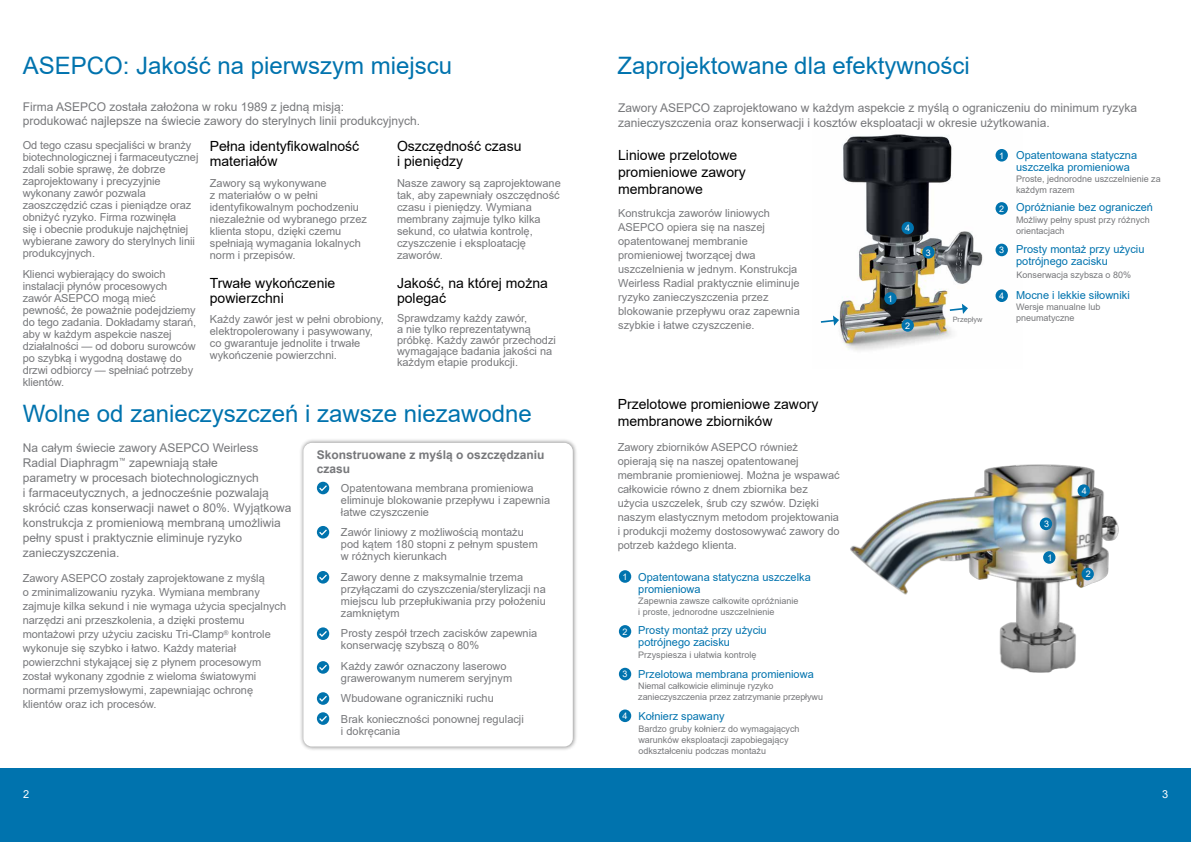
<style>
.page{position:relative;width:1191px;height:842px;background:#fff}
.page>*{position:absolute;margin:0;border:0;box-sizing:border-box;transform-origin:0 0}
.t1{font:24px "Arial";color:#0073ae}
.t2{font:14px/15px "Arial";color:#000}
.t3{font:12px/15px "Arial";color:#77787b}
.t4{font:700 12px/14px "Arial";color:#77787b}
.t5{font:11px/12px "Arial";color:#77787b}
.t6{font:11px/12px "Arial";color:#0073ae}
.t7{font:11px "Arial";color:#fff}
.t8{font:9px/11px "Arial";color:#77787b}
.t9{font:9px "Arial";color:#fff}
.t10{font:7.3px "Arial";color:#77787b}
</style>
<div class="page">
<img style="left:839px;top:134px;width:169px;height:217px">
<svg style="left:948px;top:304px;width:20px;height:10px"></svg>
<svg style="left:820px;top:315px;width:19px;height:11px"></svg>
<img style="left:850px;top:464px;width:269px;height:209px">
<div style="left:0;top:768px;width:1191px;height:74px;background:#0073ae"></div>
<div style="left:995px;top:149px;width:13px;height:13px;background:#0073ae;border-radius:50%"></div>
<div style="left:995px;top:202px;width:13px;height:13px;background:#0073ae;border-radius:50%"></div>
<div style="left:995px;top:244px;width:13px;height:12px;background:#0073ae;border-radius:50%"></div>
<div style="left:995px;top:289px;width:13px;height:13px;background:#0073ae;border-radius:50%"></div>
<div style="left:901px;top:222px;width:13px;height:12px;background:#0073ae;border-radius:50%"></div>
<div style="left:884px;top:292px;width:12px;height:13px;background:#0073ae;border-radius:50%"></div>
<div style="left:901px;top:319px;width:13px;height:13px;background:#0073ae;border-radius:50%"></div>
<div style="left:1081px;top:568px;width:12px;height:12px;background:#0073ae;border-radius:50%"></div>
<div style="left:922px;top:246px;width:12px;height:13px;background:#0073ae;border-radius:50%"></div>
<div style="left:619px;top:625px;width:12px;height:13px;background:#0073ae;border-radius:50%"></div>
<div style="left:619px;top:709px;width:12px;height:13px;background:#0073ae;border-radius:50%"></div>
<div style="left:299px;top:438px;width:278px;height:313px;background:#000;opacity:.5"></div>
<div style="left:303px;top:443px;width:270px;height:303px;background:#fff;border-radius:9px"></div>
<svg style="left:317px;top:627px;width:12px;height:13px"></svg>
<svg style="left:317px;top:661px;width:12px;height:13px"></svg>
<svg style="left:317px;top:692px;width:12px;height:13px"></svg>
<svg style="left:317px;top:712px;width:12px;height:13px"></svg>
<svg style="left:317px;top:571px;width:12px;height:13px"></svg>
<svg style="left:317px;top:526px;width:12px;height:12px"></svg>
<svg style="left:317px;top:482px;width:12px;height:12px"></svg>
<div style="left:1077px;top:484px;width:13px;height:13px;background:#0073ae;border-radius:50%"></div>
<div style="left:1043px;top:551px;width:12px;height:13px;background:#0073ae;border-radius:50%"></div>
<div style="left:619px;top:570px;width:12px;height:13px;background:#0073ae;border-radius:50%"></div>
<svg style="left:1039px;top:517px;width:13px;height:13px"></svg>
<div style="left:619px;top:668px;width:12px;height:12px;background:#0073ae;border-radius:50%"></div>
<h1 class="t1" style="left:23px;top:49px;width:431px">ASEPCO: Jakość na pierwszym miejscu</h1>
<p class="t3" style="left:23px;top:100px;width:399px;line-height:14px">Firma ASEPCO została założona w roku 1989 z jedną misją:<br>produkować najlepsze na świecie zawory do sterylnych linii produkcyjnych.</p>
<p class="t5" style="left:23px;top:139px;width:177px">Od tego czasu specjaliści w branży biotechnologicznej i farmaceutycznej zdali sobie sprawę, że dobrze zaprojektowany i precyzyjnie wykonany zawór pozwala zaoszczędzić czas i pieniądze oraz obniżyć ryzyko. Firma rozwinęła<br>się i obecnie produkuje najchętniej wybierane zawory do sterylnych linii produkcyjnych.</p>
<p class="t5" style="left:23px;top:268px;width:175px">Klienci wybierający do swoich instalacji płynów procesowych zawór ASEPCO mogą mieć pewność, że poważnie podejdziemy do tego zadania. Dokładamy starań, aby w każdym aspekcie naszej działalności — od doboru surowców po szybką i wygodną dostawę do drzwi odbiorcy — spełniać potrzeby klientów.</p>
<p class="t2" style="left:210px;top:139px;width:151px">Pełna identyfikowalność materiałów</p>
<p class="t5" style="left:210px;top:177px;width:159px">Zawory są wykonywane<br>z materiałów o w pełni identyfikowalnym pochodzeniu niezależnie od wybranego przez klienta stopu, dzięki czemu spełniają wymagania lokalnych norm i przepisów.</p>
<p class="t2" style="left:210px;top:275px;width:127px">Trwałe wykończenie powierzchni</p>
<p class="t5" style="left:210px;top:313px;width:176px">Każdy zawór jest w pełni obrobiony, elektropolerowany i pasywowany, co gwarantuje jednolite i trwałe wykończenie powierzchni.</p>
<p class="t2" style="left:397px;top:139px;width:126px">Oszczędność czasu i pieniędzy</p>
<p class="t5" style="left:397px;top:177px;width:165px">Nasze zawory są zaprojektowane tak, aby zapewniały oszczędność czasu i pieniędzy. Wymiana membrany zajmuje tylko kilka sekund, co ułatwia kontrolę, czyszczenie i eksploatację zaworów.</p>
<p class="t2" style="left:397px;top:275px;width:152px">Jakość, na której można polegać</p>
<p class="t5" style="left:397px;top:313px;width:160px;line-height:11px">Sprawdzamy każdy zawór,<br>a nie tylko reprezentatywną próbkę. Każdy zawór przechodzi wymagające badania jakości na każdym etapie produkcji.</p>
<h1 class="t1" style="left:23px;top:397px;width:511px">Wolne od zanieczyszczeń i zawsze niezawodne</h1>
<p class="t3" style="left:23px;top:440px;width:270px">Na całym świecie zawory ASEPCO Weirless Radial Diaphragm<sup>™</sup> zapewniają stałe<br>parametry w procesach biotechnologicznych<br>i farmaceutycznych, a jednocześnie pozwalają skrócić czas konserwacji nawet o 80%. Wyjątkowa konstrukcja z promieniową membraną umożliwia pełny spust i praktycznie eliminuje ryzyko zanieczyszczenia.</p>
<p class="t5" style="left:23px;top:571px;width:265px;line-height:14px">Zawory ASEPCO zostały zaprojektowane z myślą<br>o zminimalizowaniu ryzyka. Wymiana membrany zajmuje kilka sekund i nie wymaga użycia specjalnych narzędzi ani przeszkolenia, a dzięki prostemu montażowi przy użyciu zacisku Tri-Clamp<sup>®</sup> kontrole wykonuje się szybko i łatwo. Każdy materiał powierzchni stykającej się z płynem procesowym został wykonany zgodnie z wieloma światowymi normami przemysłowymi, zapewniając ochronę klientów oraz ich procesów.</p>
<p class="t4" style="left:317px;top:448px;width:229px">Skonstruowane z myślą o oszczędzaniu czasu</p>
<p class="t5" style="left:341px;top:482px;width:211px">Opatentowana membrana promieniowa eliminuje blokowanie przepływu i zapewnia łatwe czyszczenie</p>
<p class="t5" style="left:341px;top:526px;width:198px">Zawór liniowy z możliwością montażu pod kątem 180 stopni z pełnym spustem w różnych kierunkach</p>
<p class="t5" style="left:341px;top:571px;width:206px">Zawory denne z maksymalnie trzema przyłączami do czyszczenia/sterylizacji na miejscu lub przepłukiwania przy położeniu zamkniętym</p>
<p class="t5" style="left:341px;top:627px;width:198px">Prosty zespół trzech zacisków zapewnia konserwację szybszą o 80%</p>
<p class="t5" style="left:341px;top:660px;width:173px">Każdy zawór oznaczony laserowo grawerowanym numerem seryjnym</p>
<p class="t5" style="left:341px;top:688px;width:184px;line-height:20.5px">Wbudowane ograniczniki ruchu<br>Brak konieczności ponownej regulacji</p>
<p class="t5" style="left:341px;top:725px;width:61px">i dokręcania</p>
<h1 class="t1" style="left:617px;top:49px;width:354px">Zaprojektowane dla efektywności</h1>
<p class="t3" style="left:618px;top:100px;width:520px">Zawory ASEPCO zaprojektowano w każdym aspekcie z myślą o ograniczeniu do minimum ryzyka zanieczyszczenia oraz konserwacji i kosztów eksploatacji w okresie użytkowania.</p>
<p class="t2" style="left:618px;top:146px;width:129px;line-height:17px">Liniowe przelotowe promieniowe zawory membranowe</p>
<p class="t5" style="left:618px;top:206px;width:183px;line-height:14px">Konstrukcja zaworów liniowych<br>ASEPCO opiera się na naszej opatentowanej membranie promieniowej tworzącej dwa uszczelnienia w jednym. Konstrukcja<br>Weirless Radial praktycznie eliminuje ryzyko zanieczyszczenia przez blokowanie przepływu oraz zapewnia szybkie i łatwe czyszczenie.</p>
<p class="t2" style="left:617px;top:395px;width:202px;line-height:17px">Przelotowe promieniowe zawory membranowe zbiorników</p>
<p class="t5" style="left:617px;top:440px;width:223px;line-height:14px">Zawory zbiorników ASEPCO również opierają się na naszej opatentowanej membranie promieniowej. Można je wspawać całkowicie równo z dnem zbiornika bez użycia uszczelek, śrub czy szwów. Dzięki naszym elastycznym metodom projektowania i produkcji możemy dostosowywać zawory do potrzeb każdego klienta.</p>
<p class="t9" style="left:622px;top:570px;width:7px">1</p>
<p class="t9" style="left:622px;top:625px;width:7px">2</p>
<p class="t9" style="left:622px;top:668px;width:7px">3</p>
<p class="t9" style="left:622px;top:710px;width:7px">4</p>
<p class="t6" style="left:638px;top:571px;width:174px">Opatentowana statyczna uszczelka promieniowa</p>
<p class="t6" style="left:638px;top:624px;width:130px">Prosty montaż przy użyciu potrójnego zacisku</p>
<p class="t6" style="left:638px;top:668px;width:177px">Przelotowa membrana promieniowa</p>
<p class="t8" style="left:638px;top:596px;width:162px">Zapewnia zawsze całkowite opróżnianie i proste, jednorodne uszczelnienie</p>
<p class="t8" style="left:638px;top:650px;width:120px">Przyspiesza i ułatwia kontrolę</p>
<p class="t8" style="left:638px;top:681px;width:186px">Niemal całkowicie eliminuje ryzyko zanieczyszczenia przez zatrzymanie przepływu</p>
<p class="t6" style="left:638px;top:710px;width:88px">Kołnierz spawany</p>
<p class="t8" style="left:638px;top:723px;width:163px">Bardzo gruby kołnierz do wymagających warunków eksploatacji zapobiegający odkształceniu podczas montażu</p>
<p class="t9" style="left:905px;top:222px;width:7px">4</p>
<p class="t9" style="left:888px;top:292px;width:7px">1</p>
<p class="t9" style="left:905px;top:319px;width:7px">2</p>
<p class="t9" style="left:926px;top:246px;width:7px">3</p>
<p class="t10" style="left:952px;top:315px;width:31px">Przepływ</p>
<p class="t9" style="left:999px;top:149px;width:7px">1</p>
<p class="t9" style="left:999px;top:202px;width:7px">2</p>
<p class="t9" style="left:999px;top:244px;width:7px">3</p>
<p class="t9" style="left:999px;top:290px;width:7px">4</p>
<p class="t6" style="left:1016px;top:149px;width:123px">Opatentowana statyczna uszczelka promieniowa</p>
<p class="t6" style="left:1016px;top:202px;width:138px">Opróżnianie bez ograniczeń</p>
<p class="t6" style="left:1016px;top:243px;width:130px">Prosty montaż przy użyciu potrójnego zacisku</p>
<p class="t6" style="left:1016px;top:289px;width:115px">Mocne i lekkie siłowniki</p>
<p class="t8" style="left:1016px;top:174px;width:146px">Proste, jednorodne uszczelnienie za każdym razem</p>
<p class="t8" style="left:1016px;top:214px;width:135px">Możliwy pełny spust przy różnych orientacjach</p>
<p class="t8" style="left:1016px;top:269px;width:116px">Konserwacja szybsza o 80%</p>
<p class="t8" style="left:1016px;top:301px;width:86px">Wersje manualne lub pneumatyczne</p>
<p class="t9" style="left:1044px;top:518px;width:7px">3</p>
<p class="t9" style="left:1047px;top:551px;width:7px">1</p>
<p class="t9" style="left:1082px;top:485px;width:7px">4</p>
<p class="t9" style="left:1085px;top:568px;width:7px">2</p>
<p class="t7" style="left:23px;top:786px;width:8px">2</p>
<p class="t7" style="left:1162px;top:786px;width:8px">3</p>
</div>
